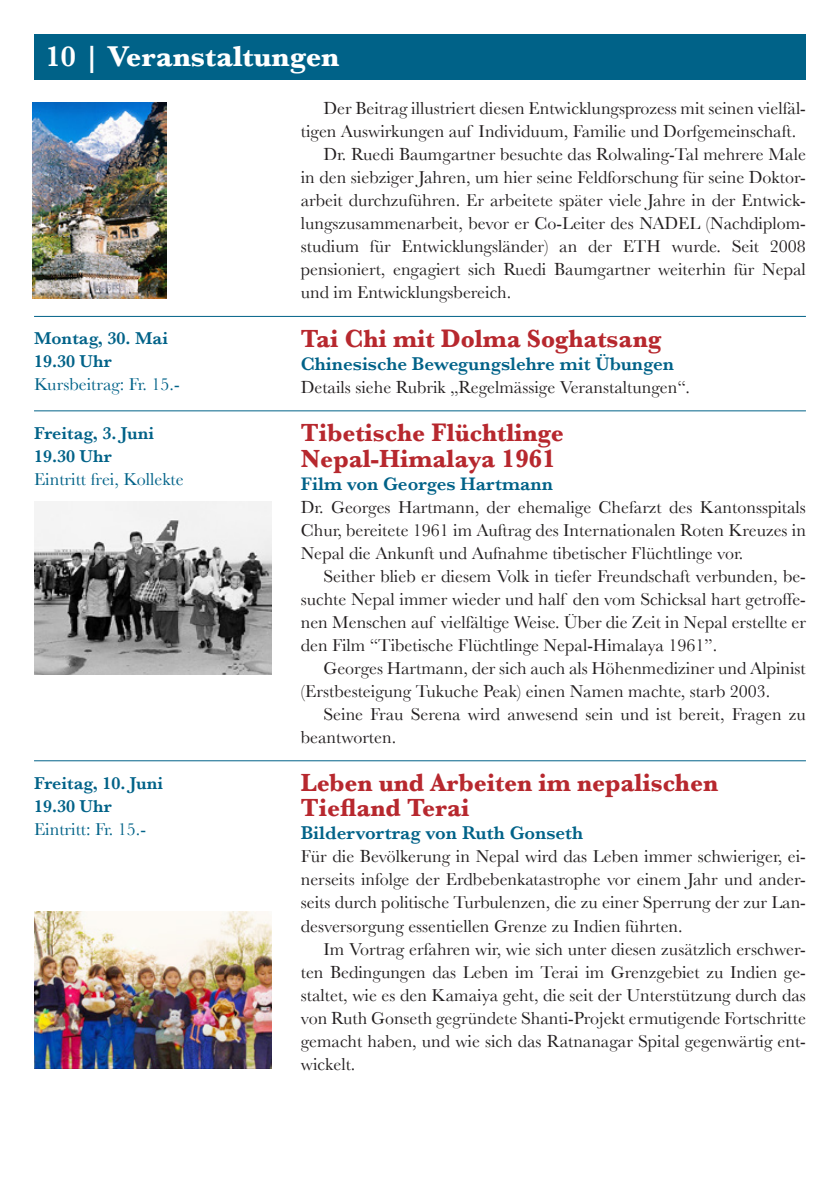
<style>
.page{position:relative;width:840px;height:1191px;background:#fff}
.page>*{position:absolute;margin:0;border:0;box-sizing:border-box;transform-origin:0 0}
.t1{font:700 30px "Baskerville";color:#fff}
.t2{font:700 26px/25.4px "Baskerville";color:#b7282e;scale:.96 1}
.t3{font:600 19px "Baskerville";color:#006288}
.t4{font:18px/23px "Baskerville";color:#231f20;text-align:justify}
.t5{font:600 18px/23px "Baskerville";color:#006288}
.t6{font:18px "Baskerville";color:#006288}
.s1{font-weight:600}
</style>
<div class="page">
<hr style="left:34px;top:316px;width:771px;height:1px;background:#006288">
<hr style="left:34px;top:410px;width:771px;height:1px;background:#006288">
<hr style="left:34px;top:760px;width:771px;height:1px;background:#006288">
<img style="left:33px;top:102px;width:133px;height:197px">
<img style="left:34px;top:501px;width:237px;height:173px">
<img style="left:34px;top:911px;width:238px;height:157px">
<div style="left:34px;top:34px;width:771px;height:45px;background:#006288"></div>
<h1 class="t1" style="left:46px;top:38px;width:295px"><span class="s1">10 |</span> Veranstaltungen</h1>
<p class="t4" style="left:323px;top:97px;width:483px">Der Beitrag illustriert diesen Entwicklungsprozess mit seinen vielfäl-</p>
<p class="t4" style="left:300px;top:120px;width:497px">tigen Auswirkungen auf Individuum, Familie und Dorfgemeinschaft.</p>
<p class="t4" style="left:323px;top:143px;width:483px">Dr. Ruedi Baumgartner besuchte das Rolwaling-Tal mehrere Male</p>
<p class="t4" style="left:300px;top:166px;width:506px">in den siebziger Jahren, um hier seine Feldforschung für seine Doktor-</p>
<p class="t4" style="left:300px;top:189px;width:506px">arbeit durchzuführen. Er arbeitete später viele Jahre in der Entwick-</p>
<p class="t4" style="left:300px;top:212px;width:506px">lungszusammenarbeit, bevor er Co-Leiter des NADEL (Nachdiplom-</p>
<p class="t4" style="left:300px;top:235px;width:506px">studium für Entwicklungsländer) an der ETH wurde. Seit 2008</p>
<p class="t4" style="left:300px;top:258px;width:506px">pensioniert, engagiert sich Ruedi Baumgartner weiterhin für Nepal</p>
<p class="t4" style="left:300px;top:281px;width:212px">und im Entwicklungsbereich.</p>
<p class="t5" style="left:34px;top:327px;width:135px">Montag, 30. Mai<br>19.30 Uhr</p>
<p class="t6" style="left:34px;top:374px;width:147px">Kursbeitrag: Fr. 15.-</p>
<h2 class="t2" style="left:300px;top:325px;width:377px">Tai Chi mit Dolma Soghatsang</h2>
<p class="t3" style="left:300px;top:352px;width:375px">Chinesische Bewegungslehre mit Übungen</p>
<p class="t4" style="left:300px;top:375px;width:390px">Details siehe Rubrik „Regelmässige Veranstaltungen“.</p>
<p class="t5" style="left:34px;top:421px;width:122px">Freitag, 3. Juni<br>19.30 Uhr</p>
<p class="t6" style="left:34px;top:468px;width:151px">Eintritt frei, Kollekte</p>
<h2 class="t2" style="left:300px;top:420px;width:275px">Tibetische Flüchtlinge<br>Nepal-Himalaya 1961</h2>
<p class="t3" style="left:300px;top:472px;width:254px">Film von Georges Hartmann</p>
<p class="t4" style="left:300px;top:495px;width:506px">Dr. Georges Hartmann, der ehemalige Chefarzt des Kantonsspitals Chur, bereitete 1961 im Auftrag des Internationalen Roten Kreuzes in Nepal die Ankunft und Aufnahme tibetischer Flüchtlinge vor.</p>
<p class="t4" style="left:300px;top:564px;width:506px;text-indent:23px">Seither blieb er diesem Volk in tiefer Freundschaft verbunden, be&shy;suchte Nepal immer wieder und half den vom Schicksal hart getroffe&shy;nen Menschen auf vielfältige Weise. Über die Zeit in Nepal erstellte er den Film “Tibetische Flüchtlinge Nepal-Himalaya 1961”.</p>
<p class="t4" style="left:300px;top:656px;width:506px;text-indent:23px">Georges Hartmann, der sich auch als Höhenmediziner und Alpinist (Erstbesteigung Tukuche Peak) einen Namen machte, starb 2003.</p>
<p class="t4" style="left:300px;top:702px;width:506px;text-indent:23px">Seine Frau Serena wird anwesend sein und ist bereit, Fragen zu beantworten.</p>
<p class="t5" style="left:34px;top:771px;width:131px">Freitag, 10. Juni<br>19.30 Uhr</p>
<p class="t6" style="left:34px;top:818px;width:113px">Eintritt: Fr. 15.-</p>
<h2 class="t2" style="left:300px;top:769px;width:436px">Leben und Arbeiten im nepalischen<br>Tiefland Terai</h2>
<p class="t3" style="left:300px;top:822px;width:284px">Bildervortrag von Ruth Gonseth</p>
<p class="t4" style="left:300px;top:845px;width:506px">Für die Bevölkerung in Nepal wird das Leben immer schwieriger, ei&shy;nerseits infolge der Erdbebenkatastrophe vor einem Jahr und ander&shy;seits durch politische Turbulenzen, die zu einer Sperrung der zur Lan&shy;desversorgung essentiellen Grenze zu Indien führten.</p>
<p class="t4" style="left:300px;top:937px;width:506px;text-indent:23px">Im Vortrag erfahren wir, wie sich unter diesen zusätzlich erschwer&shy;ten Bedingungen das Leben im Terai im Grenzgebiet zu Indien ge&shy;staltet, wie es den Kamaiya geht, die seit der Unterstützung durch das von Ruth Gonseth gegründete Shanti-Projekt ermutigende Fortschritte gemacht haben, und wie sich das Ratnanagar Spital gegenwärtig ent&shy;wickelt.</p>
</div>
